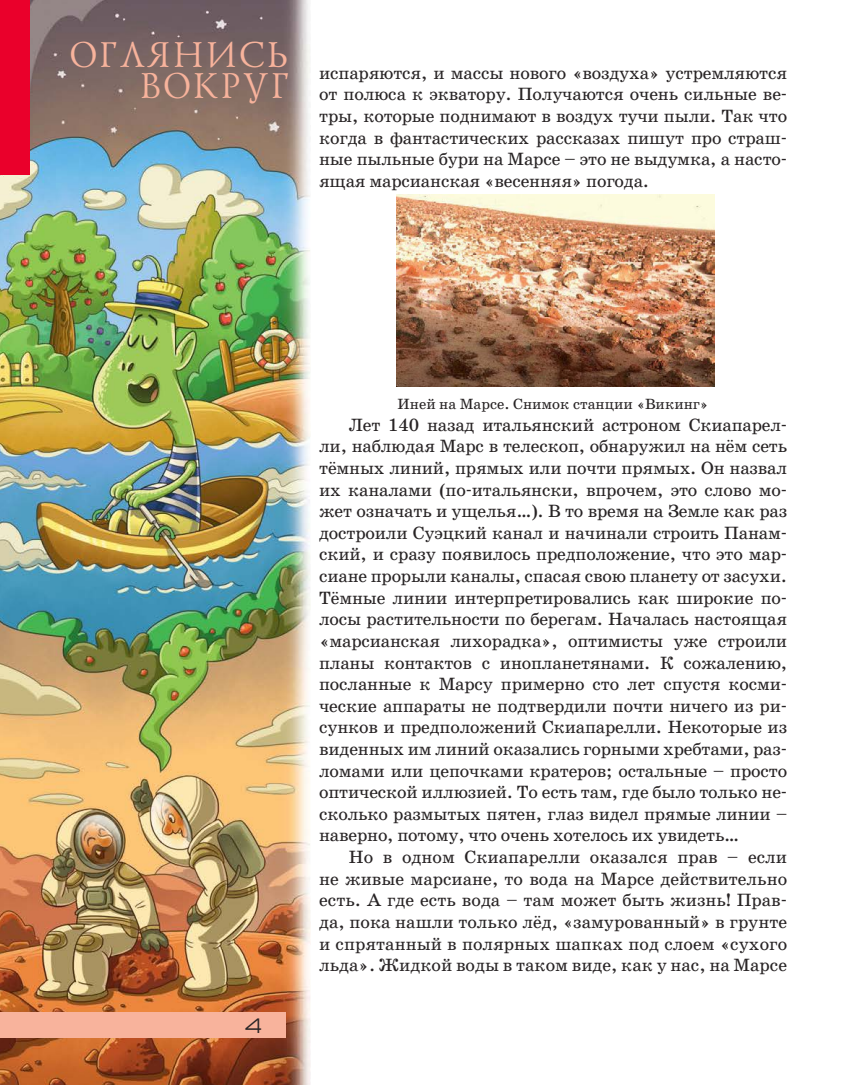
<style>
.page{position:relative;width:851px;height:1085px;background:#fff}
.page>*{position:absolute;margin:0;border:0;box-sizing:border-box;transform-origin:0 0}
.t1{font:36.6px "Lazurski C";letter-spacing:.08em;color:#f8b39c}
.t2{font:21px "Europe Ext";color:#282425}
.Text_Schoolbook{font:18px/21.6px "School Book C";letter-spacing:-.01em;color:#282425;text-align:justify}
.Pict_Schoolbook{font:15px "School Book C";color:#282425}
</style>
<div class="page">
<img style="left:0;top:0;width:310px;height:1084px">
<div style="left:0;top:0;width:30px;height:174px;background:#ea002b"></div>
<img style="left:396px;top:195px;width:318px;height:192px">
<div style="left:0;top:1012px;width:285px;height:25px;background:#f8b39c"></div>
<p class="t1" style="left:68px;top:30px;width:220px">ОГЛЯНИСЬ</p>
<p class="t1" style="left:138px;top:61px;width:150px">ВОКРУГ</p>
<p class="Text_Schoolbook" style="left:319px;top:62px;width:469px">испаряются, и массы нового «воздуха» устремляются от полюса к экватору. Получаются очень сильные ве&shy;тры, которые поднимают в воздух тучи пыли. Так что когда в фантастических рассказах пишут про страш&shy;ные пыльные бури на Марсе – это не выдумка, а насто&shy;ящая марсианская «весенняя» погода.</p>
<p class="t2" style="left:244px;top:1013px;width:20px">4</p>
<p class="Pict_Schoolbook" style="left:397px;top:396px;width:312px">Иней на Марсе. Снимок станции «Викинг»</p>
<p class="Text_Schoolbook" style="left:319px;top:414px;width:469px;text-indent:30px">Лет 140 назад итальянский астроном Скиапарел&shy;ли, наблюдая Марс в телескоп, обнаружил на нём сеть тёмных линий, прямых или почти прямых. Он назвал их каналами (по-итальянски, впрочем, это слово мо&shy;жет означать и ущелья…). В то время на Земле как раз достроили Суэцкий канал и начинали строить Панам&shy;ский, и сразу появилось предположение, что это мар&shy;сиане прорыли каналы, спасая свою планету от засухи.<br>Тёмные линии интерпретировались как широкие по&shy;лосы растительности по берегам. Началась настоящая «марсианская лихорадка», оптимисты уже строили планы контактов с инопланетянами. К сожалению, посланные к Марсу примерно сто лет спустя косми&shy;ческие аппараты не подтвердили почти ничего из ри&shy;сунков и предположений Скиапарелли. Некоторые из виденных им линий оказались горными хребтами, раз&shy;ломами или цепочками кратеров; остальные – просто оптической иллюзией. То есть там, где было только не&shy;сколько размытых пятен, глаз видел прямые линии – наверно, потому, что очень хотелось их увидеть…</p>
<p class="Text_Schoolbook" style="left:319px;top:846px;width:469px;text-indent:30px">Но в одном Скиапарелли оказался прав – если не живые марсиане, то вода на Марсе действительно есть. А где есть вода – там может быть жизнь! Прав&shy;да, пока нашли только лёд, «замурованный» в грунте и спрятанный в полярных шапках под слоем «сухого льда». Жидкой воды в таком виде, как у нас, на Марсе</p>
</div>
